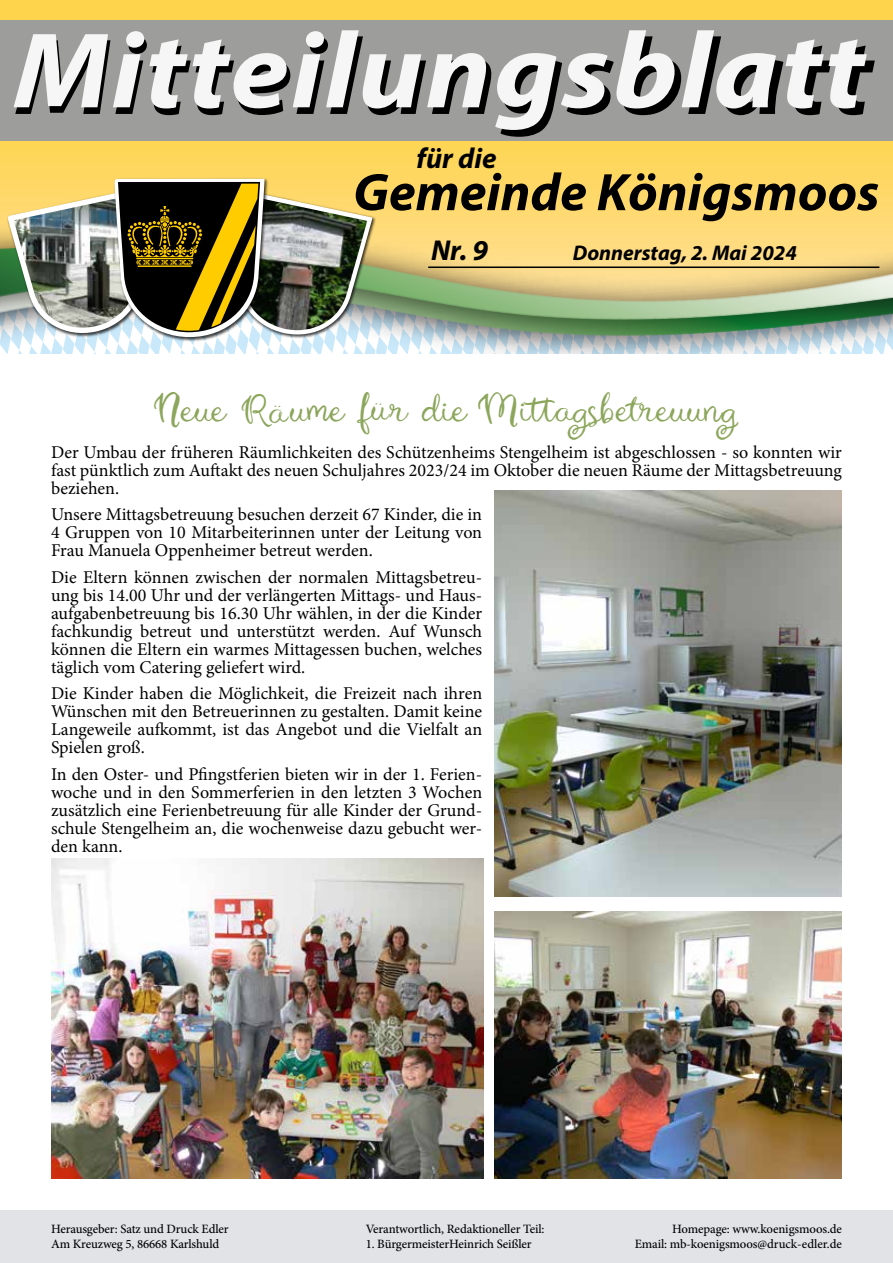
<style>
.page{position:relative;width:893px;height:1263px;background:#fff}
.page>*{position:absolute;margin:0;border:0;box-sizing:border-box;transform-origin:0 0}
.t1{font:italic 700 53.1px "Myriad Pro";color:#000}
.t2{font:31.5px "Chelsea Market Script";color:#8ca65c}
.t3{font:italic 700 28.8px "Myriad Pro";color:#000}
.t4{font:italic 700 21.3px "Myriad Pro";color:#000}
.t5{font:18px/18px "Minion Pro";color:#000;text-align:justify}
.t6{font:500 12.75px/15px "Minion Pro";letter-spacing:-.01em;color:#000}
</style>
<div class="page">
<div style="left:0;top:1211px;width:893px;height:52px;background:#e1e3e7"></div>
<div style="left:0;top:0;width:893px;height:354px;background:#fdd44c"></div>
<img style="left:0;top:150px;width:893px;height:96px">
<svg style="left:0;top:246px;width:893px;height:108px"></svg>
<hr style="left:428px;top:266px;width:451px;height:2px;background:#000">
<div style="left:0;top:20px;width:893px;height:121px;background:#9d9d9c"></div>
<svg style="left:14px;top:30px;width:861px;height:107px"></svg>
<img style="left:372px;top:190px;width:5px;height:149px">
<img style="left:112px;top:176px;width:157px;height:166px">
<img style="left:7px;top:179px;width:365px;height:160px">
<img style="left:51px;top:858px;width:432px;height:320px">
<img style="left:495px;top:490px;width:347px;height:406px">
<img style="left:495px;top:912px;width:347px;height:266px">
<h3 class="t3" style="left:417px;top:139px;width:81px">für die</h3>
<h1 class="t1" style="left:353px;top:158px;width:528px">Gemeinde Königsmoos</h1>
<h3 class="t3" style="left:431px;top:232px;width:59px">Nr. 9</h3>
<p class="t4" style="left:573px;top:239px;width:225px">Donnerstag, 2. Mai 2024</p>
<h2 class="t2" style="left:155px;top:393px;width:585px">Neue Räume für die Mittagsbetreuung</h2>
<p class="t5" style="left:51px;top:443px;width:792px">Der Umbau der früheren Räumlichkeiten des Schützenheims Stengelheim ist abgeschlossen - so konnten wir fast pünktlich zum Auftakt des neuen Schuljahres 2023/24 im Oktober die neuen Räume der Mittagsbetreuung beziehen.</p>
<p class="t5" style="left:51px;top:505px;width:433px">Unsere Mittagsbetreuung besuchen derzeit 67 Kinder, die in 4 Gruppen von 10 Mitarbeiterinnen unter der Leitung von Frau Manuela Oppenheimer betreut werden.</p>
<p class="t5" style="left:51px;top:568px;width:433px">Die Eltern können zwischen der normalen Mittagsbetreu&shy;ung bis 14.00 Uhr und der verlängerten Mittags- und Haus&shy;aufgabenbetreuung bis 16.30 Uhr wählen, in der die Kinder fachkundig betreut und unterstützt werden. Auf Wunsch können die Eltern ein warmes Mittagessen buchen, welches täglich vom Catering geliefert wird.</p>
<p class="t5" style="left:51px;top:684px;width:433px">Die Kinder haben die Möglichkeit, die Freizeit nach ihren Wünschen mit den Betreuerinnen zu gestalten. Damit keine Langeweile aufkommt, ist das Angebot und die Vielfalt an Spielen groß.</p>
<p class="t5" style="left:51px;top:765px;width:433px">In den Oster- und Pfingstferien bieten wir in der 1. Ferien&shy;woche und in den Sommerferien in den letzten 3 Wochen zusätzlich eine Ferienbetreuung für alle Kinder der Grund&shy;schule Stengelheim an, die wochenweise dazu gebucht wer&shy;den kann.</p>
<p class="t6" style="left:51px;top:1221px;width:179px">Herausgeber: Satz und Druck Edler<br>Am Kreuzweg 5, 86668 Karlshuld</p>
<p class="t6" style="left:366px;top:1221px;width:180px">Verantwortlich, Redaktioneller Teil:</p>
<p class="t6" style="left:366px;top:1236px;width:168px">1. BürgermeisterHeinrich Seißler</p>
<p class="t6" style="left:635px;top:1221px;width:209px;text-align:right">Homepage: www.koenigsmoos.de<br>Email: mb-koenigsmoos@druck-edler.de</p>
</div>
